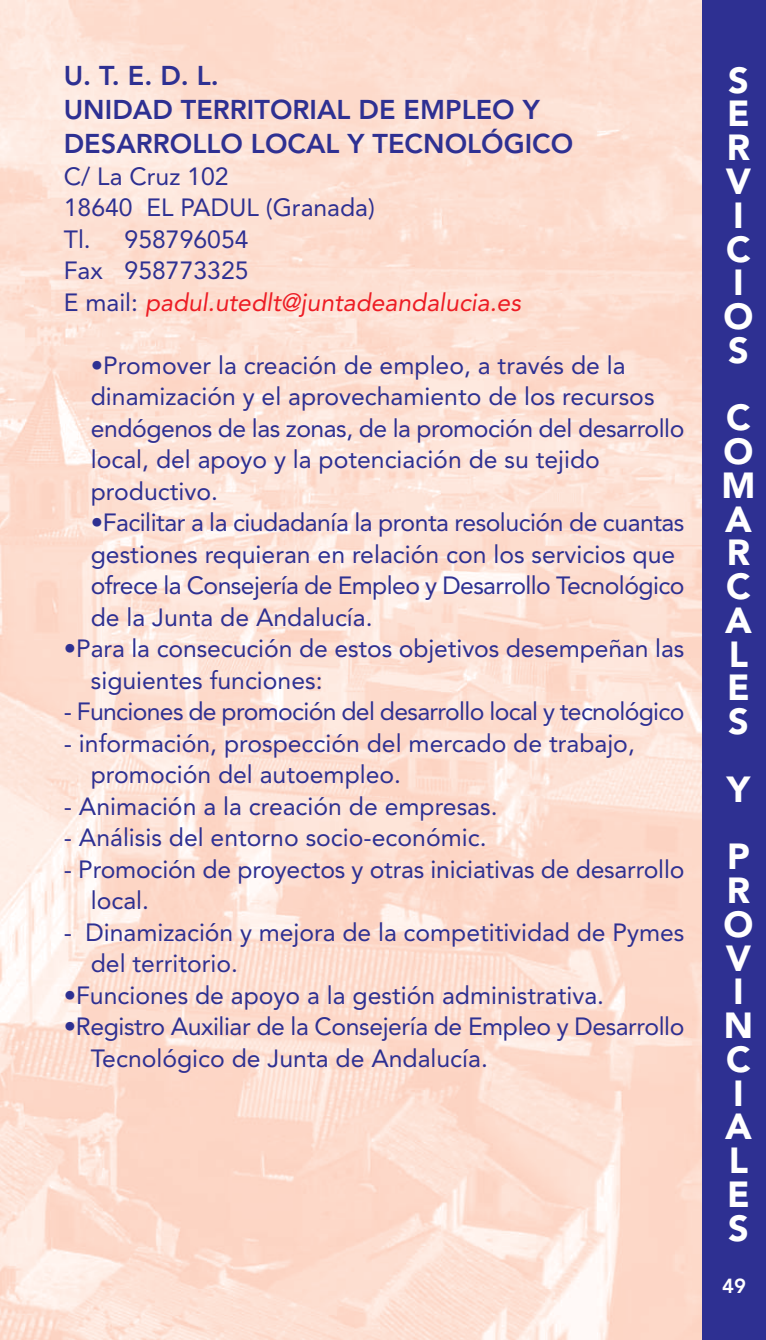
<style>
.page{position:relative;width:766px;height:1340px;background:#fff}
.page>*{position:absolute;margin:0;border:0;box-sizing:border-box;transform-origin:0 0}
.t1{font:900 36px/33.8px "Avenir";color:#fff}
.t2{font:800 27px/33.8px "Avenir";color:#2e3092}
.t3{font:24.75px/31.5px "Avenir";color:#2e3092}
.t4{font:24.75px/31.5px "Avenir";letter-spacing:-.02em;color:#2e3092}
.t5{font:24.75px "Avenir";letter-spacing:-.025em;color:#2e3092}
.t6{font:800 20.25px "Avenir";color:#fff}
.s1{color:#ed1c24}
</style>
<div class="page">
<img style="left:0;top:1px;width:702px;height:1338px">
<div style="left:702px;top:1px;width:63px;height:1338px;background:#2e3092"></div>
<p class="t2" style="left:64px;top:61px;width:511px">U. T. E. D. L.<br>UNIDAD TERRITORIAL DE EMPLEO Y<br>DESARROLLO LOCAL Y TECNOLÓGICO</p>
<p class="t3" style="left:64px;top:162px;width:462px">C/ La Cruz 102<br>18640 EL PADUL (Granada)<br>Tl. 958796054<br>Fax 958773325<br>E mail: <span class="s1">padul.utedlt@juntadeandalucia.es</span></p>
<p class="t3" style="left:91px;top:351px;width:595px">•Promover la creación de empleo, a través de la dinamización y el aprovechamiento de los recursos endógenos de las zonas, de la promoción del desarrollo local, del apoyo y la potenciación de su tejido productivo.</p>
<p class="t4" style="left:91px;top:509px;width:595px">•Facilitar a la ciudadanía la pronta resolución de cuantas gestiones requieran en relación con los servicios que ofrece la Consejería de Empleo y Desarrollo Tecnológico de la Junta de Andalucía.</p>
<p class="t3" style="left:91px;top:635px;width:594px;text-indent:-27px">•Para la consecución de estos objetivos desempeñan las siguientes funciones:</p>
<p class="t5" style="left:64px;top:701px;width:622px">- Funciones de promoción del desarrollo local y tecnológico</p>
<p class="t3" style="left:91px;top:729px;width:545px;text-indent:-27px">- información, prospección del mercado de trabajo, promoción del autoempleo.</p>
<p class="t3" style="left:64px;top:792px;width:435px">- Animación a la creación de empresas.</p>
<p class="t3" style="left:64px;top:824px;width:424px">- Análisis del entorno socio-económic.</p>
<p class="t3" style="left:91px;top:855px;width:595px;text-indent:-27px">- Promoción de proyectos y otras iniciativas de desarrollo local.</p>
<p class="t3" style="left:91px;top:918px;width:595px;text-indent:-27px">- Dinamización y mejora de la competitividad de Pymes del territorio.</p>
<p class="t3" style="left:64px;top:981px;width:541px">•Funciones de apoyo a la gestión administrativa.</p>
<p class="t3" style="left:91px;top:1013px;width:595px;text-indent:-27px">•Registro Auxiliar de la Consejería de Empleo y Desarrollo<br>Tecnológico de Junta de Andalucía.</p>
<h1 class="t1" style="left:723px;top:66px;width:31px">S<br>E<br>R<br>V<br>I<br>C<br>I<br>O<br>S</h1>
<h1 class="t1" style="left:721px;top:404px;width:35px">C<br>O<br>M<br>A<br>R<br>C<br>A<br>L<br>E<br>S</h1>
<h1 class="t1" style="left:726px;top:758px;width:25px;line-height:67.5px">Y<br>P</h1>
<h1 class="t1" style="left:723px;top:876px;width:31px">R<br>O<br>V<br>I<br>N<br>C<br>I<br>A<br>L<br>E<br>S</h1>
<p class="t6" style="left:721px;top:1277px;width:25px">49</p>
</div>
